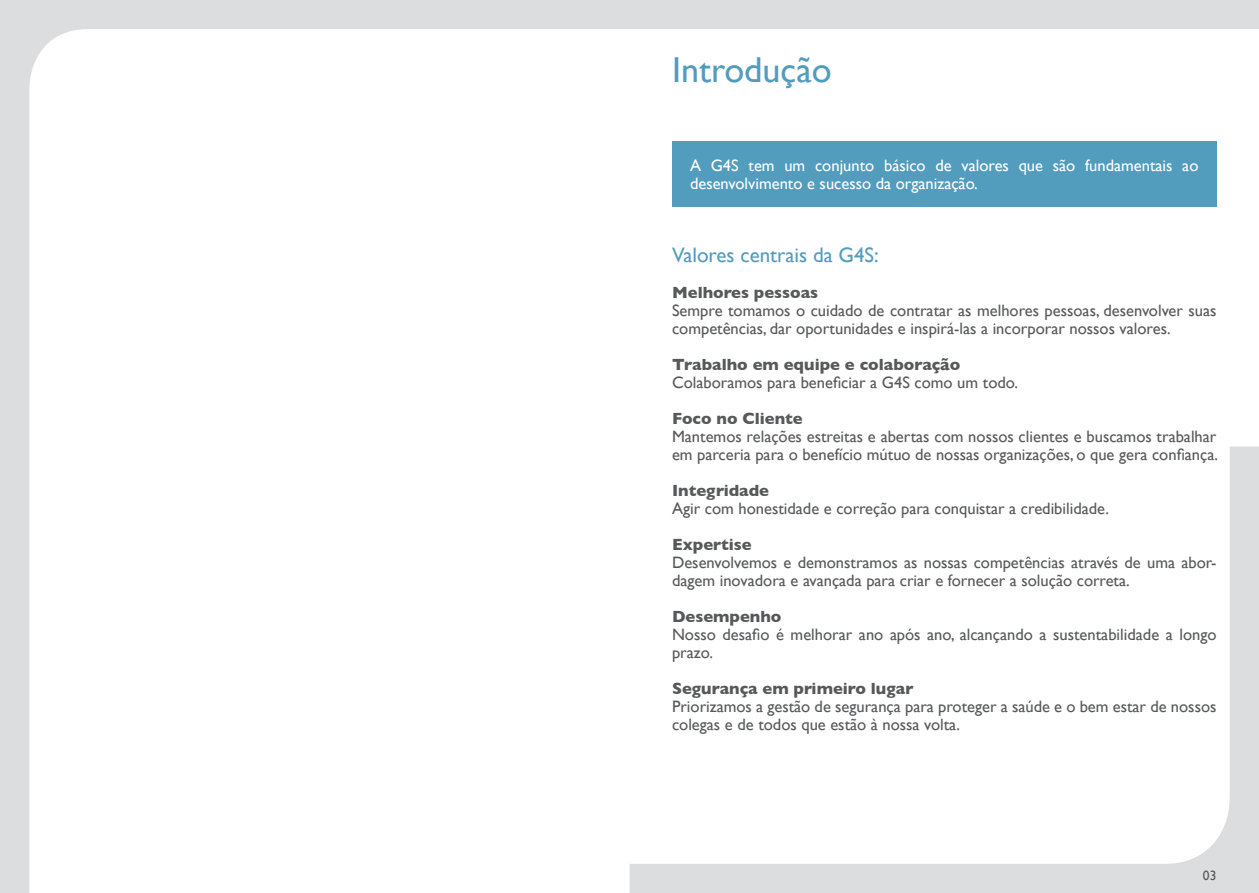
<style>
.page{position:relative;width:1259px;height:893px;background:#dcdddf}
.page>*{position:absolute;margin:0;border:0;box-sizing:border-box;transform-origin:0 0}
.t1{font:36px "Gill Sans";color:#529cbe}
.t2{font:21px "Gill Sans";color:#529cbe}
.t3{font:16.5px/18px "Gill Sans";color:#57585a}
.t4{font:700 16.5px "Gill Sans";color:#57585a}
.t5{font:16.5px/18px "Gill Sans";color:#fff}
.t6{font:13.5px "Gill Sans";color:#57585a}
</style>
<div class="page">
<div style="left:29px;top:29px;width:1230px;height:864px;background:#fff"></div>
<div style="left:672px;top:142px;width:544px;height:65px;background:#529cbe"></div>
<h1 class="t1" style="left:672px;top:48px;width:161px">Introdução</h1>
<p class="t5" style="left:690px;top:156px;width:510px">A G4S tem um conjunto básico de valores que são fundamentais ao desenvolvimento e sucesso da organização.</p>
<p class="t2" style="left:672px;top:242px;width:208px">Valores centrais da G4S:</p>
<p class="t4" style="left:672px;top:279px;width:148px">Melhores pessoas</p>
<p class="t3" style="left:672px;top:301px;width:546px">Sempre tomamos o cuidado de contratar as melhores pessoas, desenvolver suas competências, dar oportunidades e inspirá-las a incorporar nossos valores.</p>
<p class="t4" style="left:672px;top:351px;width:290px">Trabalho em equipe e colaboração</p>
<p class="t3" style="left:672px;top:373px;width:347px">Colaboramos para beneficiar a G4S como um todo.</p>
<p class="t4" style="left:672px;top:405px;width:132px">Foco no Cliente</p>
<p class="t3" style="left:672px;top:427px;width:547px">Mantemos relações estreitas e abertas com nossos clientes e buscamos trabalhar em parceria para o benefício mútuo de nossas organizações, o que gera confiança.</p>
<p class="t4" style="left:672px;top:477px;width:99px">Integridade</p>
<p class="t3" style="left:672px;top:499px;width:438px">Agir com honestidade e correção para conquistar a credibilidade.</p>
<p class="t4" style="left:672px;top:531px;width:81px">Expertise</p>
<p class="t3" style="left:672px;top:553px;width:546px">Desenvolvemos e demonstramos as nossas competências através de uma abor&shy;dagem inovadora e avançada para criar e fornecer a solução correta.</p>
<p class="t4" style="left:672px;top:603px;width:111px">Desempenho</p>
<p class="t3" style="left:672px;top:625px;width:546px">Nosso desafio é melhorar ano após ano, alcançando a sustentabilidade a longo prazo.</p>
<p class="t4" style="left:672px;top:675px;width:243px">Segurança em primeiro lugar</p>
<p class="t3" style="left:672px;top:697px;width:546px">Priorizamos a gestão de segurança para proteger a saúde e o bem estar de nossos colegas e de todos que estão à nossa volta.</p>
<p class="t6" style="left:1203px;top:867px;width:15px">03</p>
</div>
